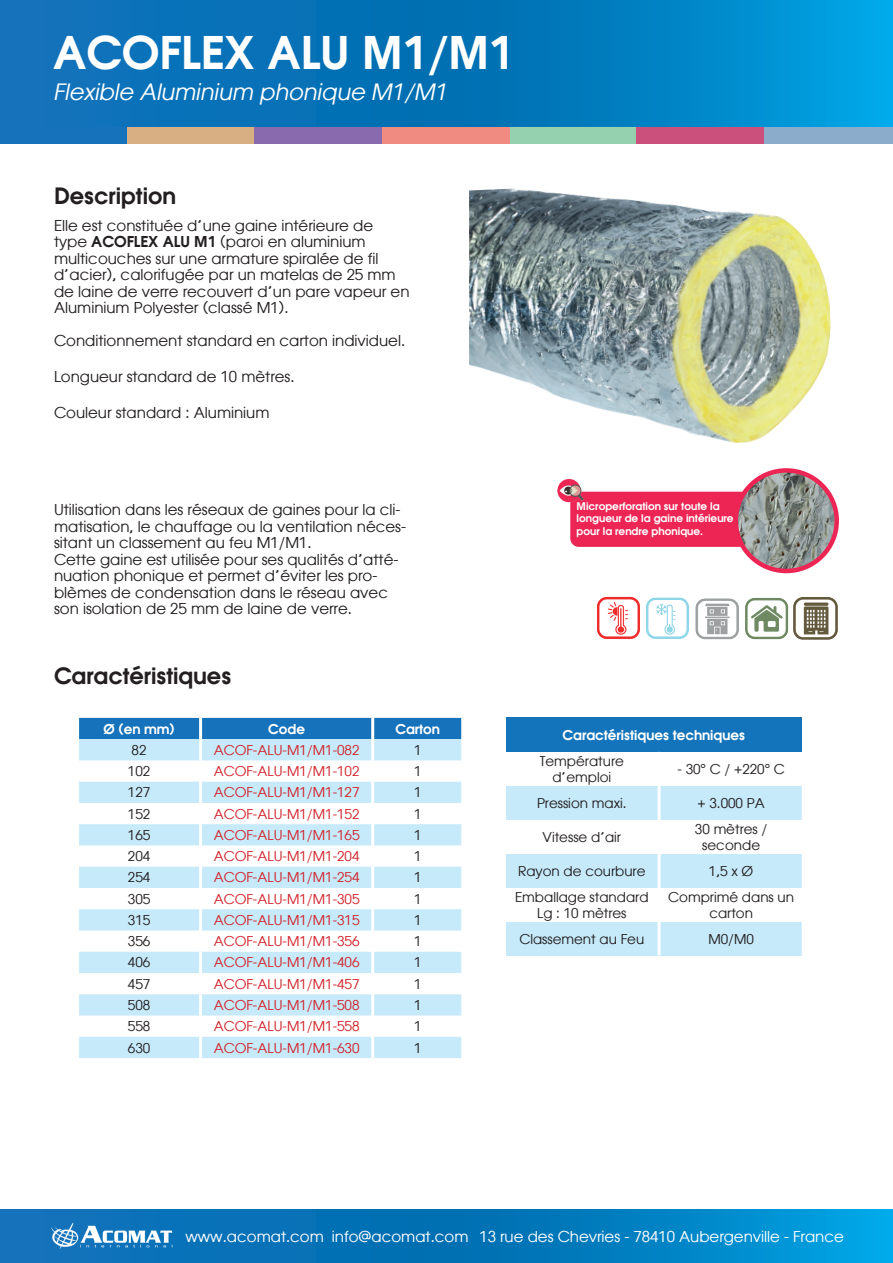
<style>
.page{position:relative;width:893px;height:1263px;background:#fff}
.page>*{position:absolute;margin:0;border:0;box-sizing:border-box;transform-origin:0 0}
.t1{font:600 45px "Atlanta";color:#fff}
.t2{font:italic 22.5px "Atlanta";color:#fff}
.t3{font:600 22.5px "Atlanta";color:#231f20}
.t4{font:15px/16.5px "Atlanta";color:#231f20}
.t5{font:15px "Atlanta";color:#fff}
.t6{font:13.5px "Atlanta";color:#d1232a}
.t7{font:13.5px/16.2px "Atlanta";color:#231f20;text-align:center}
.t8{font:600 13.5px "Atlanta";color:#fff}
.t9{font:600 10.5px/12.6px "Atlanta";color:#fff}
.s1{font-weight:600}
</style>
<div class="page">
<svg style="left:0;top:1210px;width:893px;height:53px;background:#037cc0"></svg>
<img style="left:80px;top:1224px;width:96px;height:24px">
<svg style="left:0;top:1px;width:893px;height:127px;background:#057cbf"></svg>
<div style="left:0;top:128px;width:127px;height:16px;background:#1672ba"></div>
<div style="left:509px;top:128px;width:128px;height:16px;background:#95d1ae"></div>
<div style="left:127px;top:128px;width:128px;height:16px;background:#d8ae83"></div>
<div style="left:637px;top:128px;width:127px;height:16px;background:#cc507c"></div>
<div style="left:255px;top:128px;width:127px;height:16px;background:#896aae"></div>
<div style="left:764px;top:128px;width:129px;height:16px;background:#8baccb"></div>
<div style="left:382px;top:128px;width:127px;height:16px;background:#f08b81"></div>
<img style="left:49px;top:1222px;width:30px;height:28px">
<img style="left:469px;top:188px;width:362px;height:255px">
<div style="left:79px;top:718px;width:382px;height:21px;background:#1672ba"></div>
<svg style="left:79px;top:739px;width:382px;height:319px;fill:#c6eafa"></svg>
<hr style="left:199px;top:718px;width:3px;height:21px;background:#fff">
<hr style="left:371px;top:718px;width:3px;height:21px;background:#fff">
<hr style="left:371px;top:739px;width:3px;height:21px;background:#fff">
<hr style="left:371px;top:760px;width:3px;height:22px;background:#fff">
<hr style="left:371px;top:782px;width:3px;height:21px;background:#fff">
<hr style="left:371px;top:803px;width:3px;height:21px;background:#fff">
<hr style="left:371px;top:824px;width:3px;height:21px;background:#fff">
<hr style="left:371px;top:845px;width:3px;height:22px;background:#fff">
<hr style="left:371px;top:867px;width:3px;height:21px;background:#fff">
<hr style="left:371px;top:888px;width:3px;height:21px;background:#fff">
<hr style="left:371px;top:909px;width:3px;height:21px;background:#fff">
<hr style="left:371px;top:930px;width:3px;height:22px;background:#fff">
<hr style="left:371px;top:952px;width:3px;height:21px;background:#fff">
<hr style="left:371px;top:973px;width:3px;height:21px;background:#fff">
<hr style="left:371px;top:994px;width:3px;height:21px;background:#fff">
<hr style="left:371px;top:1015px;width:3px;height:22px;background:#fff">
<hr style="left:371px;top:1037px;width:3px;height:21px;background:#fff">
<hr style="left:199px;top:739px;width:3px;height:21px;background:#fff">
<hr style="left:199px;top:760px;width:3px;height:22px;background:#fff">
<hr style="left:199px;top:782px;width:3px;height:21px;background:#fff">
<hr style="left:199px;top:803px;width:3px;height:21px;background:#fff">
<hr style="left:199px;top:824px;width:3px;height:21px;background:#fff">
<hr style="left:199px;top:845px;width:3px;height:22px;background:#fff">
<hr style="left:199px;top:867px;width:3px;height:21px;background:#fff">
<hr style="left:199px;top:888px;width:3px;height:21px;background:#fff">
<hr style="left:199px;top:909px;width:3px;height:21px;background:#fff">
<hr style="left:199px;top:930px;width:3px;height:22px;background:#fff">
<hr style="left:199px;top:952px;width:3px;height:21px;background:#fff">
<hr style="left:199px;top:973px;width:3px;height:21px;background:#fff">
<hr style="left:199px;top:994px;width:3px;height:21px;background:#fff">
<hr style="left:199px;top:1015px;width:3px;height:22px;background:#fff">
<hr style="left:199px;top:1037px;width:3px;height:21px;background:#fff">
<img style="left:597px;top:596px;width:43px;height:43px">
<img style="left:695px;top:598px;width:44px;height:42px">
<img style="left:646px;top:597px;width:43px;height:42px">
<img style="left:745px;top:598px;width:44px;height:42px">
<img style="left:793px;top:597px;width:45px;height:43px">
<div style="left:570px;top:492px;width:181px;height:55px;background:#ed2554;border-radius:9px"></div>
<img style="left:736px;top:470px;width:101px;height:101px;border-radius:50px">
<div style="left:733px;top:468px;width:106px;height:105px;border:4px solid #ed2554;border-radius:50%"></div>
<img style="left:557px;top:479px;width:26px;height:24px">
<div style="left:506px;top:718px;width:296px;height:34px;background:#1374bb"></div>
<svg style="left:506px;top:786px;width:296px;height:170px;fill:#c6eafa"></svg>
<hr style="left:658px;top:786px;width:3px;height:34px;background:#fff">
<hr style="left:658px;top:820px;width:3px;height:34px;background:#fff">
<hr style="left:658px;top:854px;width:3px;height:34px;background:#fff">
<hr style="left:658px;top:888px;width:3px;height:34px;background:#fff">
<hr style="left:658px;top:922px;width:3px;height:33px;background:#fff">
<h1 class="t1" style="left:53px;top:21px;width:462px">ACOFLEX ALU M1/M1</h1>
<h2 class="t2" style="left:53px;top:76px;width:395px">Flexible Aluminium phonique M1/M1</h2>
<h2 class="t3" style="left:54px;top:179px;width:123px">Description</h2>
<p class="t4" style="left:54px;top:216px;width:357px">Elle est constituée d’une gaine intérieure de type <span class="s1">ACOFLEX ALU M1</span> (paroi en aluminium multicouches sur une armature spiralée de fil d’acier), calorifugée par un matelas de 25 mm de laine de verre recouvert d’un pare vapeur en Aluminium Polyester (classé M1).</p>
<p class="t4" style="left:54px;top:331px;width:353px">Conditionnement standard en carton individuel.</p>
<p class="t4" style="left:54px;top:367px;width:242px">Longueur standard de 10 mètres.</p>
<p class="t4" style="left:54px;top:403px;width:217px">Couleur standard : Aluminium</p>
<p class="t4" style="left:54px;top:501px;width:354px">Utilisation dans les réseaux de gaines pour la cli&shy;matisation, le chauffage ou la ventilation néces&shy;sitant un classement au feu M1/M1.<br>Cette gaine est utilisée pour ses qualités d’atté&shy;nuation phonique et permet d’éviter les pro&shy;blèmes de condensation dans le réseau avec son isolation de 25 mm de laine de verre.</p>
<h2 class="t3" style="left:54px;top:660px;width:179px">Caractéristiques</h2>
<p class="t8" style="left:103px;top:719px;width:73px">Ø (en mm)</p>
<p class="t8" style="left:268px;top:719px;width:38px">Code</p>
<p class="t8" style="left:395px;top:719px;width:46px">Carton</p>
<p class="t7" style="left:132px;top:741px;width:16px">82</p>
<p class="t6" style="left:214px;top:740px;width:147px">ACOF-ALU-M1/M1-082</p>
<p class="t7" style="left:414px;top:741px;width:9px">1</p>
<p class="t7" style="left:128px;top:762px;width:24px">102</p>
<p class="t6" style="left:214px;top:761px;width:147px">ACOF-ALU-M1/M1-102</p>
<p class="t7" style="left:414px;top:762px;width:9px">1</p>
<p class="t7" style="left:128px;top:783px;width:24px">127</p>
<p class="t6" style="left:214px;top:783px;width:147px">ACOF-ALU-M1/M1-127</p>
<p class="t7" style="left:414px;top:783px;width:9px">1</p>
<p class="t7" style="left:128px;top:805px;width:24px">152</p>
<p class="t6" style="left:214px;top:804px;width:147px">ACOF-ALU-M1/M1-152</p>
<p class="t7" style="left:414px;top:805px;width:9px">1</p>
<p class="t7" style="left:128px;top:826px;width:24px">165</p>
<p class="t6" style="left:214px;top:825px;width:147px">ACOF-ALU-M1/M1-165</p>
<p class="t7" style="left:414px;top:826px;width:9px">1</p>
<p class="t7" style="left:128px;top:847px;width:24px">204</p>
<p class="t6" style="left:214px;top:846px;width:147px">ACOF-ALU-M1/M1-204</p>
<p class="t7" style="left:414px;top:847px;width:9px">1</p>
<p class="t7" style="left:128px;top:869px;width:24px">254</p>
<p class="t6" style="left:214px;top:868px;width:147px">ACOF-ALU-M1/M1-254</p>
<p class="t7" style="left:414px;top:869px;width:9px">1</p>
<p class="t7" style="left:128px;top:890px;width:24px">305</p>
<p class="t6" style="left:214px;top:889px;width:147px">ACOF-ALU-M1/M1-305</p>
<p class="t7" style="left:414px;top:890px;width:9px">1</p>
<p class="t7" style="left:128px;top:911px;width:24px">315</p>
<p class="t6" style="left:214px;top:910px;width:147px">ACOF-ALU-M1/M1-315</p>
<p class="t7" style="left:414px;top:911px;width:9px">1</p>
<p class="t7" style="left:128px;top:932px;width:24px">356</p>
<p class="t6" style="left:214px;top:932px;width:147px">ACOF-ALU-M1/M1-356</p>
<p class="t7" style="left:414px;top:932px;width:9px">1</p>
<p class="t7" style="left:128px;top:954px;width:24px">406</p>
<p class="t6" style="left:214px;top:953px;width:147px">ACOF-ALU-M1/M1-406</p>
<p class="t7" style="left:414px;top:954px;width:9px">1</p>
<p class="t7" style="left:128px;top:975px;width:24px">457</p>
<p class="t6" style="left:214px;top:974px;width:147px">ACOF-ALU-M1/M1-457</p>
<p class="t7" style="left:414px;top:975px;width:9px">1</p>
<p class="t7" style="left:128px;top:996px;width:24px">508</p>
<p class="t6" style="left:214px;top:995px;width:147px">ACOF-ALU-M1/M1-508</p>
<p class="t7" style="left:414px;top:996px;width:9px">1</p>
<p class="t7" style="left:128px;top:1017px;width:24px">558</p>
<p class="t6" style="left:214px;top:1017px;width:147px">ACOF-ALU-M1/M1-558</p>
<p class="t7" style="left:414px;top:1017px;width:9px">1</p>
<p class="t7" style="left:128px;top:1039px;width:24px">630</p>
<p class="t6" style="left:214px;top:1038px;width:147px">ACOF-ALU-M1/M1-630</p>
<p class="t7" style="left:414px;top:1039px;width:9px">1</p>
<p class="t9" style="left:577px;top:499px;width:159px">Microperforation sur toute la longueur de la gaine intérieure pour la rendre phonique.</p>
<p class="t8" style="left:563px;top:725px;width:184px">Caractéristiques techniques</p>
<p class="t7" style="left:540px;top:752px;width:86px">Température d’emploi</p>
<p class="t7" style="left:677px;top:760px;width:109px">- 30° C / +220° C</p>
<p class="t7" style="left:537px;top:794px;width:91px">Pression maxi.</p>
<p class="t7" style="left:697px;top:794px;width:69px">+ 3.000 PA</p>
<p class="t7" style="left:543px;top:828px;width:80px">Vitesse d’air</p>
<p class="t7" style="left:695px;top:820px;width:74px">30 mètres / seconde</p>
<p class="t7" style="left:518px;top:862px;width:129px">Rayon de courbure</p>
<p class="t7" style="left:709px;top:862px;width:46px">1,5 x Ø</p>
<p class="t7" style="left:515px;top:888px;width:135px">Emballage standard<br>Lg : 10 mètres</p>
<p class="t7" style="left:668px;top:888px;width:127px">Comprimé dans un carton</p>
<p class="t7" style="left:519px;top:930px;width:126px">Classement au Feu</p>
<p class="t7" style="left:708px;top:931px;width:47px">M0/M0</p>
<p class="t5" style="left:185px;top:1226px;width:660px">www.acomat.com info@acomat.com 13 rue des Chevries - 78410 Aubergenville - France</p>
</div>
